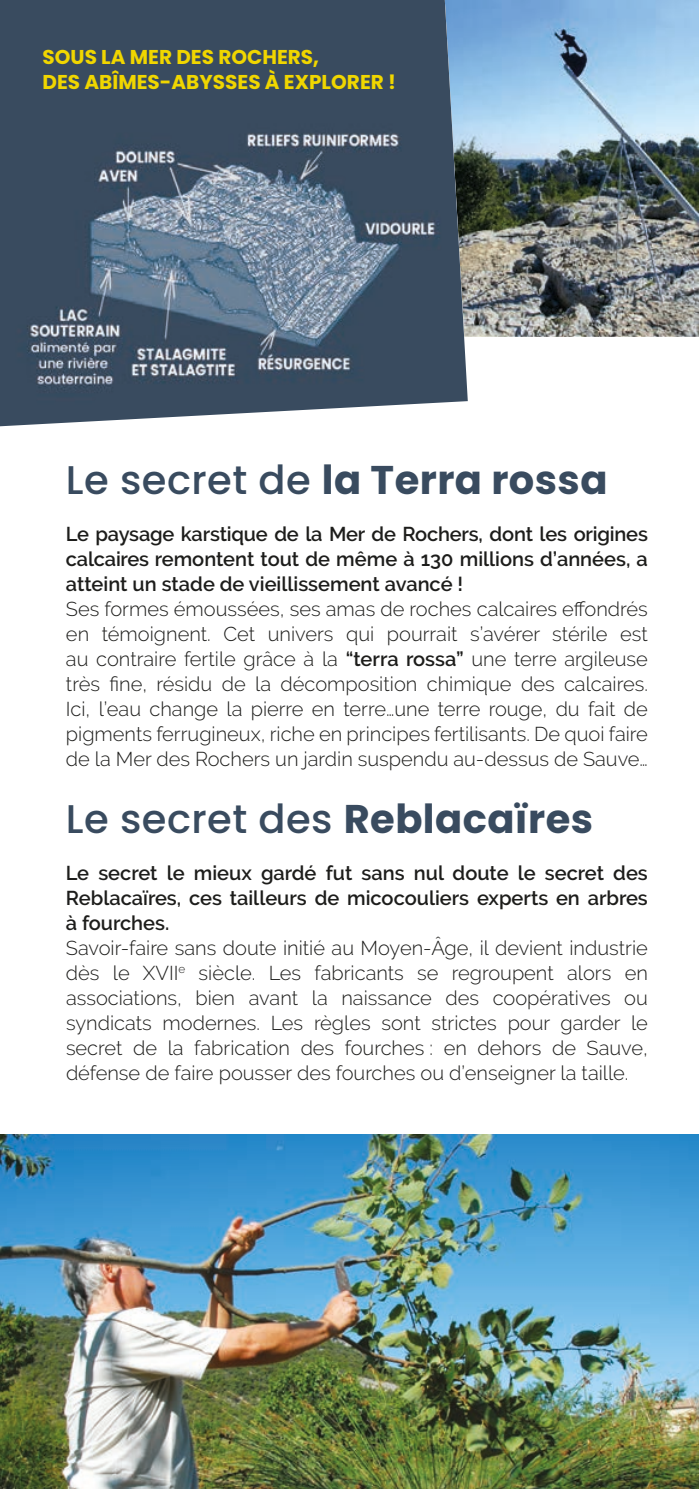
<style>
.page{position:relative;width:699px;height:1489px;background:#fff}
.page>*{position:absolute;margin:0;border:0;box-sizing:border-box;transform-origin:0 0}
.t1{font:700 40px "Poppins";letter-spacing:.01em;color:#394b5f}
.t2{font:500 40px "Poppins";letter-spacing:.01em;color:#394b5f}
.t3{font:300 20px/25px "Raleway";color:#1d1d1b;text-align:justify}
.t4{font:600 20px/25px "Raleway";color:#1d1d1b;text-align:justify}
.t5{font:700 20px/25px "Poppins";color:#f0d600}
.s1{font-weight:500}
.s2{font-weight:600}
.s3{font-weight:700}
</style>
<div class="page">
<img style="left:467px;top:0;width:231px;height:337px">
<img style="left:0;top:0;width:467px;height:426px">
<img style="left:0;top:1134px;width:698px;height:354px">
<p class="t5" style="left:43px;top:44px;width:354px">SOUS LA MER DES ROCHERS,<br>DES ABÎMES-ABYSSES À EXPLORER !</p>
<h1 class="t1" style="left:66px;top:457px;width:542px"><span class="s1">Le secret de</span> la Terra rossa</h1>
<p class="t4" style="left:66px;top:521px;width:583px">Le paysage karstique de la Mer de Rochers, dont les origines calcaires remontent tout de même à 130 millions d’années, a atteint un stade de vieillissement avancé !</p>
<p class="t3" style="left:66px;top:596px;width:583px">Ses formes émoussées, ses amas de roches calcaires effondrés en témoignent. Cet univers qui pourrait s’avérer stérile est au contraire fertile grâce à la <span class="s2">“terra rossa”</span> une terre argileuse très fine, résidu de la décomposition chimique des calcaires.<br>Ici, l’eau change la pierre en terre…une terre rouge, du fait de pigments ferrugineux, riche en principes fertilisants. De quoi faire de la Mer des Rochers un jardin suspendu au-dessus de Sauve…</p>
<h1 class="t2" style="left:66px;top:796px;width:528px">Le secret des <span class="s3">Reblacaïres</span></h1>
<p class="t4" style="left:66px;top:860px;width:583px">Le secret le mieux gardé fut sans nul doute le secret des Reblacaïres, ces tailleurs de micocouliers experts en arbres à fourches.</p>
<p class="t3" style="left:66px;top:935px;width:583px">Savoir-faire sans doute initié au Moyen-Âge, il devient industrie dès le XVII<sup>e</sup> siècle. Les fabricants se regroupent alors en associations, bien avant la naissance des coopératives ou syndicats modernes. Les règles sont strictes pour garder le secret de la fabrication des fourches : en dehors de Sauve, défense de faire pousser des fourches ou d’enseigner la taille.</p>
</div>
